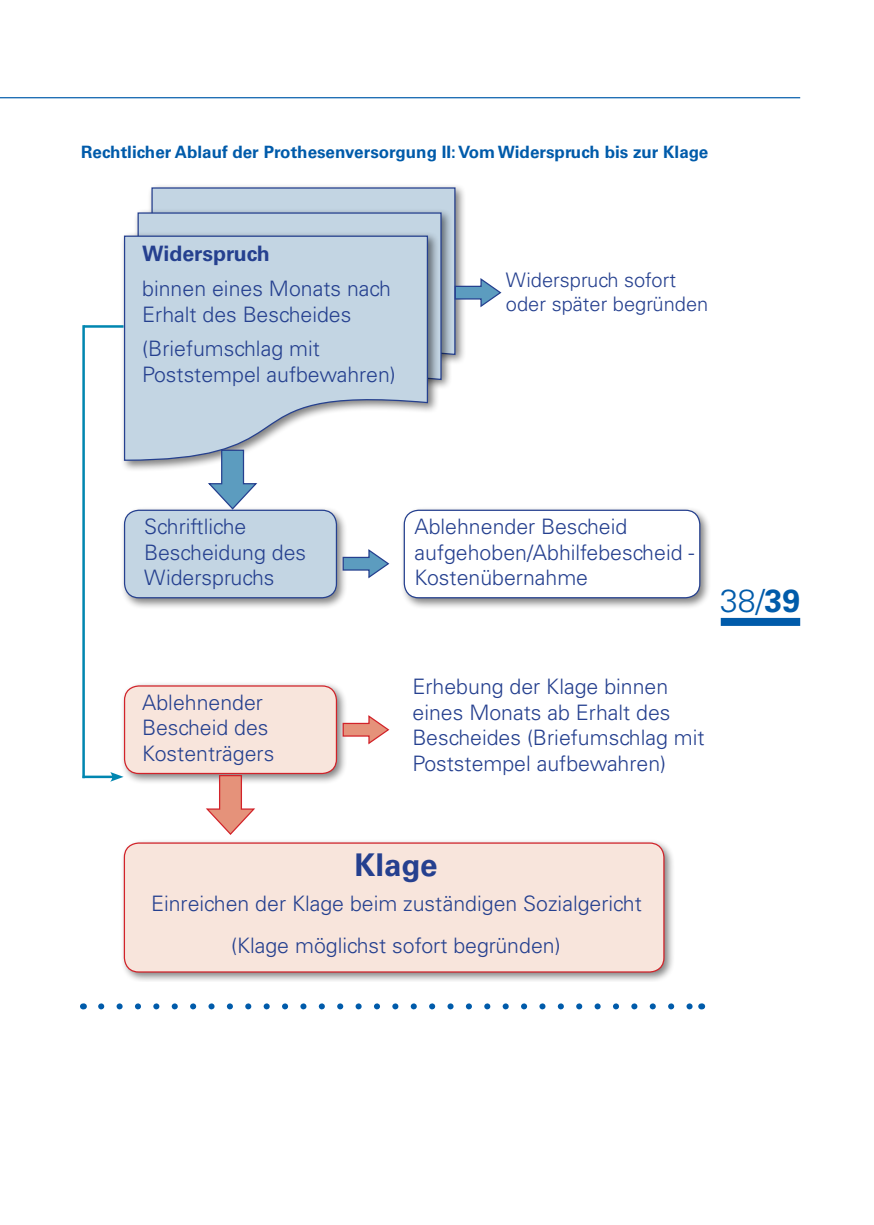
<style>
.page{position:relative;width:874px;height:1225px;background:#fff}
.page>*{position:absolute;margin:0;border:0;box-sizing:border-box;transform-origin:0 0}
.t1{font:300 32px "Univers LT Std";color:#005baa}
.t2{font:700 31.2px "Univers LT Std";color:#25408f}
.t3{font:300 21.2px/25.6px "Univers LT Std";color:#25408f}
.t4{font:700 21.2px "Univers LT Std";color:#25408f}
.t5{font:300 20px/24px "Univers LT Std";color:#25408f}
.t6{font:700 17px "Univers LT Std";color:#005baa}
.s1{font-weight:700}
</style>
<div class="page">
<hr style="left:0;top:97px;width:799px;height:1px;background:#005baa">
<div style="left:147px;top:183px;width:319px;height:241px;background:#000;opacity:.5"></div>
<svg style="left:151px;top:187px;width:305px;height:226px;background:#b7c8db"></svg>
<div style="left:133px;top:208px;width:320px;height:241px;background:#000;opacity:.5"></div>
<svg style="left:137px;top:212px;width:305px;height:226px;background:#b4c6da"></svg>
<div style="left:120px;top:232px;width:319px;height:240px;background:#000;opacity:.5"></div>
<svg style="left:123px;top:235px;width:305px;height:226px;background:#c6d6e3"></svg>
<div style="left:120px;top:506px;width:228px;height:103px;background:#000;opacity:.5"></div>
<div style="left:124px;top:510px;width:212px;height:88px;background:#c3d5e3;border-radius:14px"></div>
<div style="left:124px;top:509px;width:213px;height:89px;border:1px solid #25408f;border-radius:14px"></div>
<div style="left:399px;top:506px;width:312px;height:103px;background:#000;opacity:.5"></div>
<div style="left:404px;top:510px;width:295px;height:88px;background:#fff;border-radius:14px"></div>
<div style="left:403px;top:509px;width:297px;height:89px;border:1px solid #25408f;border-radius:14px"></div>
<div style="left:120px;top:681px;width:228px;height:104px;background:#000;opacity:.5"></div>
<div style="left:124px;top:686px;width:212px;height:87px;background:#f8e5dc;border-radius:14px"></div>
<div style="left:124px;top:685px;width:213px;height:89px;border:1px solid #d2232a;border-radius:14px"></div>
<div style="left:120px;top:838px;width:555px;height:143px;background:#000;opacity:.5"></div>
<div style="left:124px;top:843px;width:539px;height:129px;background:#f8e5dc;border-radius:14px"></div>
<div style="left:124px;top:842px;width:540px;height:130px;border:1px solid #d2232a;border-radius:14px"></div>
<svg style="left:206px;top:449px;width:53px;height:61px"></svg>
<svg style="left:342px;top:548px;width:48px;height:31px"></svg>
<svg style="left:342px;top:714px;width:48px;height:31px"></svg>
<svg style="left:204px;top:774px;width:52px;height:61px"></svg>
<hr style="left:84px;top:325px;width:39px;height:3px;background:#0086b0">
<hr style="left:82px;top:775px;width:33px;height:3px;background:#0086b0">
<svg style="left:110px;top:772px;width:13px;height:9px"></svg>
<hr style="left:82px;top:325px;width:3px;height:453px;background:#0086b0">
<svg style="left:454px;top:277px;width:48px;height:31px"></svg>
<svg style="left:101px;top:1003px;width:590px;height:6px"></svg>
<div style="left:720px;top:618px;width:79px;height:8px;background:#005baa"></div>
<p class="t6" style="left:81px;top:142px;width:628px">Rechtlicher ablauf der prothesenversorgung II: Vom widerspruch bis zur klage</p>
<p class="t4" style="left:142px;top:242px;width:129px">Widerspruch</p>
<p class="t3" style="left:142px;top:276px;width:250px">binnen eines Monats nach<br>Erhalt des Bescheides</p>
<p class="t3" style="left:142px;top:336px;width:255px">(Briefumschlag mit<br>Poststempel aufbewahren)</p>
<p class="t5" style="left:505px;top:268px;width:204px">Widerspruch sofort oder später begründen</p>
<p class="t3" style="left:144px;top:513px;width:163px">Schriftliche<br>Bescheidung des<br>Widerspruchs</p>
<p class="t3" style="left:414px;top:513px;width:281px">Ablehnender Bescheid aufgehoben/Abhilfebescheid -<br>Kostenübernahme</p>
<h1 class="t1" style="left:719px;top:581px;width:82px">38/<span class="s1">39</span></h1>
<p class="t3" style="left:142px;top:689px;width:134px">Ablehnender<br>Bescheid des<br>Kostenträgers</p>
<p class="t3" style="left:412px;top:673px;width:293px">Erhebung der Klage binnen eines Monats ab Erhalt des<br>Bescheides (Briefumschlag mit<br>Poststempel aufbewahren)</p>
<h2 class="t2" style="left:354px;top:846px;width:84px">Klage</h2>
<p class="t3" style="left:151px;top:882px;width:492px;line-height:42px;text-align:center">Einreichen der Klage beim zuständigen Sozialgericht (Klage möglichst sofort begründen)</p>
</div>
